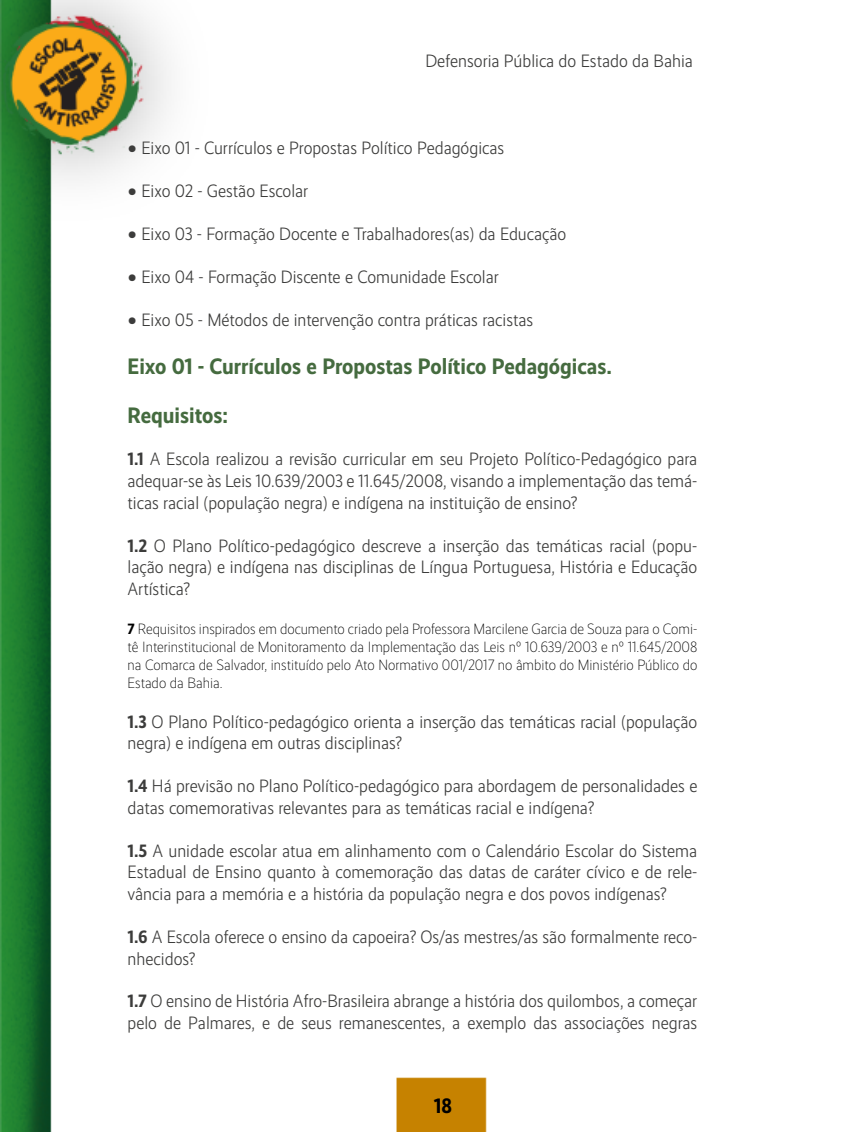
<style>
.page{position:relative;width:859px;height:1132px;background:#fff}
.page>*{position:absolute;margin:0;border:0;box-sizing:border-box;transform-origin:0 0}
.t1{font:700 22.5px/48.3px "Realist Narrow";color:#456b3f}
.t2{font:700 21px "Realist Narrow";color:#000}
.t3{font:300 18px/21.6px "Realist Narrow";color:#3c3c3b}
.t4{font:300 15px/18px "Realist Narrow";color:#000;text-align:justify}
.s1{font-weight:700}
</style>
<div class="page">
<img style="left:0;top:0;width:487px;height:1131px">
<p class="t3" style="left:425px;top:51px;width:269px">Defensoria Pública do Estado da Bahia</p>
<p class="t3" style="left:128px;top:137px;width:378px">● Eixo 01 - Currículos e Propostas Político Pedagógicas</p>
<p class="t3" style="left:128px;top:180px;width:182px">● Eixo 02 - Gestão Escolar</p>
<p class="t3" style="left:128px;top:223px;width:440px">● Eixo 03 - Formação Docente e Trabalhadores(as) da Educação</p>
<p class="t3" style="left:128px;top:266px;width:373px">● Eixo 04 - Formação Discente e Comunidade Escolar</p>
<p class="t3" style="left:128px;top:309px;width:407px">● Eixo 05 - Métodos de intervenção contra práticas racistas</p>
<p class="t1" style="left:128px;top:342px;width:486px">Eixo 01 - Currículos e Propostas Político Pedagógicas.<br>Requisitos:</p>
<p class="t3" style="left:128px;top:448px;width:571px;text-align:justify"><span class="s1">1.1</span> A Escola realizou a revisão curricular em seu Projeto Político-Pedagógico para adequar-se às Leis 10.639/2003 e 11.645/2008, visando a implementação das temá&shy;ticas racial (população negra) e indígena na instituição de ensino?</p>
<p class="t3" style="left:128px;top:534px;width:571px;text-align:justify"><span class="s1">1.2</span> O Plano Político-pedagógico descreve a inserção das temáticas racial (popu&shy;lação negra) e indígena nas disciplinas de Língua Portuguesa, História e Educação Artística?</p>
<p class="t4" style="left:128px;top:620px;width:571px"><span class="s1">7</span> Requisitos inspirados em documento criado pela Professora Marcilene Garcia de Souza para o Comi&shy;tê Interinstitucional de Monitoramento da Implementação das Leis nº 10.639/2003 e nº 11.645/2008 na Comarca de Salvador, instituído pelo Ato Normativo 001/2017 no âmbito do Ministério Público do Estado da Bahia.</p>
<p class="t3" style="left:128px;top:710px;width:571px"><span class="s1">1.3</span> O Plano Político-pedagógico orienta a inserção das temáticas racial (população negra) e indígena em outras disciplinas?</p>
<p class="t3" style="left:128px;top:775px;width:571px"><span class="s1">1.4</span> Há previsão no Plano Político-pedagógico para abordagem de personalidades e datas comemorativas relevantes para as temáticas racial e indígena?</p>
<p class="t3" style="left:128px;top:839px;width:571px;text-align:justify"><span class="s1">1.5</span> A unidade escolar atua em alinhamento com o Calendário Escolar do Sistema Estadual de Ensino quanto à comemoração das datas de caráter cívico e de rele&shy;vância para a memória e a história da população negra e dos povos indígenas?</p>
<p class="t3" style="left:128px;top:925px;width:571px"><span class="s1">1.6</span> A Escola oferece o ensino da capoeira? Os/as mestres/as são formalmente reco&shy;nhecidos?</p>
<p class="t3" style="left:128px;top:990px;width:571px"><span class="s1">1.7</span> O ensino de História Afro-Brasileira abrange a história dos quilombos, a começar pelo de Palmares, e de seus remanescentes, a exemplo das associações negras</p>
<p class="t2" style="left:434px;top:1092px;width:20px">18</p>
</div>
